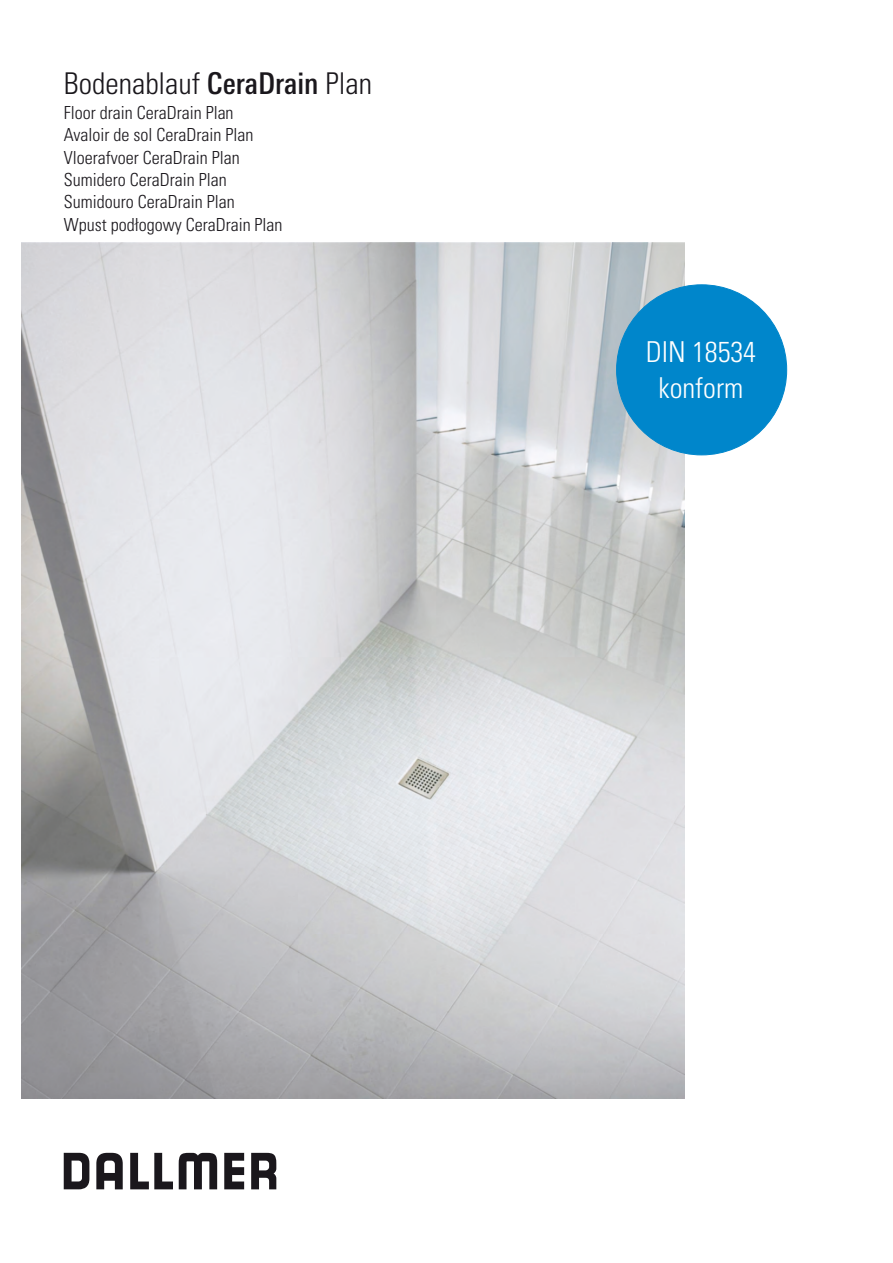
<style>
.page{position:relative;width:893px;height:1263px;background:#fff}
.page>*{position:absolute;margin:0;border:0;box-sizing:border-box;transform-origin:0 0}
.t1{font:30px "Univers Com 47 Light Cond";color:#1a171c}
.t2{font:28.8px/35.7px "Univers Com 47 Light Cond";color:#fff;text-align:center}
.t3{font:18px/22.4px "Univers Com 47 Light Cond";color:#1a171c}
.s1{font-family:"Linotype Univers 520 Cn";font-weight:500}
</style>
<div class="page">
<img style="left:21px;top:243px;width:664px;height:856px">
<svg style="left:64px;top:1153px;width:25px;height:36px"></svg>
<svg style="left:96px;top:1153px;width:27px;height:36px"></svg>
<svg style="left:130px;top:1153px;width:43px;height:36px"></svg>
<svg style="left:224px;top:1153px;width:20px;height:36px"></svg>
<svg style="left:251px;top:1153px;width:25px;height:36px"></svg>
<svg style="left:179px;top:1153px;width:38px;height:36px"></svg>
<div style="left:616px;top:285px;width:171px;height:170px;background:#0086cb;border:1px solid #0086cb;border-radius:50%"></div>
<h1 class="t1" style="left:64px;top:72px;width:310px">Bodenablauf <span class="s1">CeraDrain</span> Plan</h1>
<p class="t3" style="left:64px;top:104px;width:220px">Floor drain CeraDrain Plan<br>Avaloir de sol CeraDrain Plan<br>Vloerafvoer CeraDrain Plan<br>Sumidero CeraDrain Plan<br>Sumidouro CeraDrain Plan<br>Wpust podłogowy CeraDrain Plan</p>
<h2 class="t2" style="left:646px;top:338px;width:112px">DIN 18534 konform</h2>
</div>
